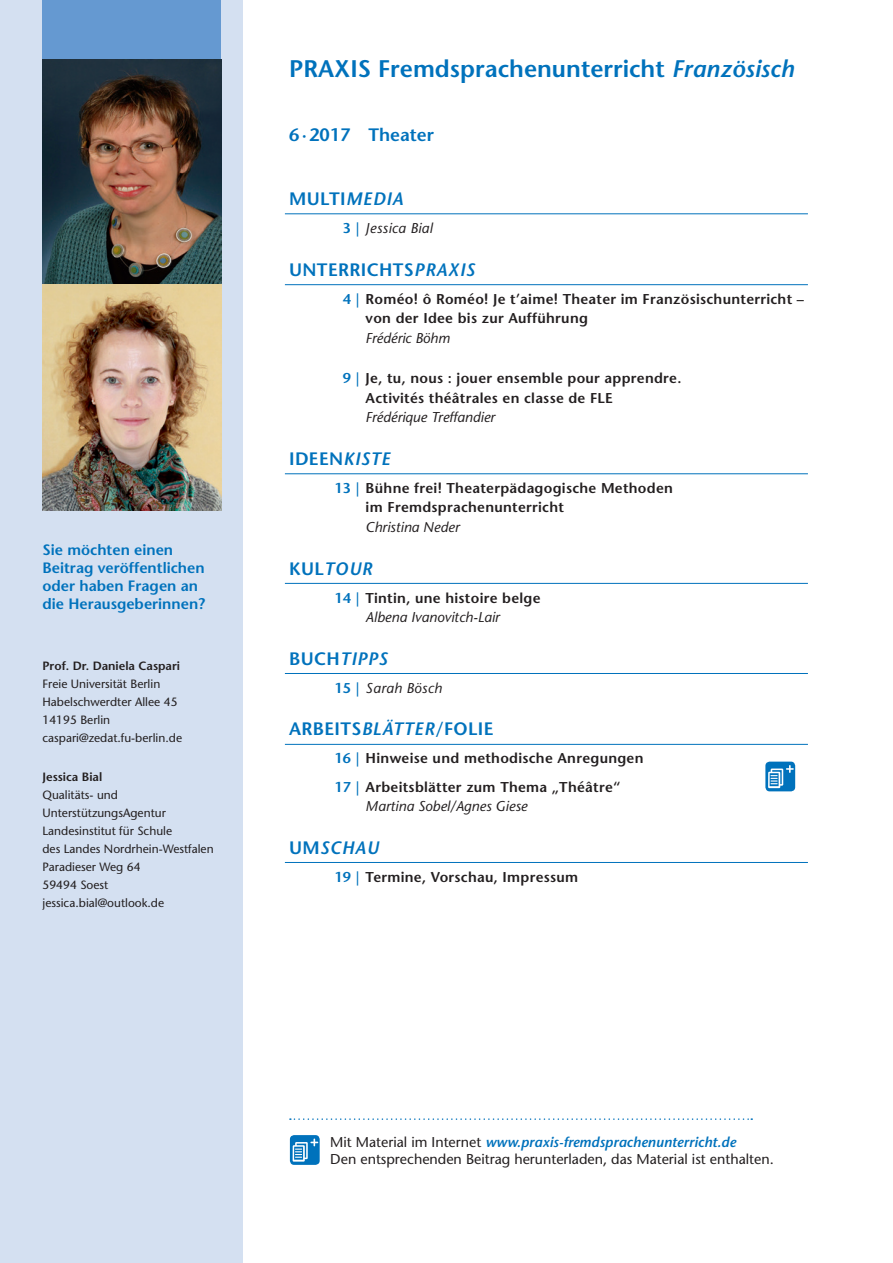
<style>
.page{position:relative;width:893px;height:1263px;background:#fff}
.page>*{position:absolute;margin:0;border:0;box-sizing:border-box;transform-origin:0 0}
.t1{font:600 24px "Stone Sans Std";color:#0072bc}
.t2{font:600 18px "Stone Sans Std";letter-spacing:.02em;color:#0072bc}
.t3{font:italic 600 18px "Stone Sans Std";letter-spacing:.04em;color:#0072bc}
.t4{font:600 18px "Stone Sans Std";color:#0072bc}
.t5{font:600 15px/18px "Stone Sans Std";color:#0072bc}
.t6{font:600 14.25px/19.5px "Stone Sans Std";letter-spacing:.02em;color:#231f20}
.t7{font:500 14.25px/17.1px "Stone Sans Std";color:#231f20}
.t8{font:italic 500 14.25px "Stone Sans Std";color:#231f20}
.t9{font:italic 500 14.25px "Stone Sans Std";letter-spacing:.02em;color:#231f20}
.t10{font:500 12px/18px "Stone Sans Std";color:#231f20}
.t11{font:600 12px "Stone Sans Std";color:#231f20}
.s1{font-style:italic}
.s2{font-weight:600;font-style:normal;color:#0072bc}
.s3{color:#0072bc}
.s4{font-style:normal}
.s5{font-weight:500;font-style:italic}
.s6{font-weight:600;font-style:italic;color:#0072bc}
</style>
<div class="page">
<div style="left:0;top:0;width:242px;height:1263px;background:#d4e0f1"></div>
<div style="left:43px;top:0;width:178px;height:64px;background:#6599d1"></div>
<img style="left:43px;top:60px;width:178px;height:225px">
<img style="left:43px;top:285px;width:178px;height:225px">
<hr style="left:285px;top:213px;width:523px;height:1px;background:#0072bc">
<hr style="left:285px;top:284px;width:523px;height:1px;background:#0072bc">
<hr style="left:285px;top:473px;width:523px;height:1px;background:#0072bc">
<hr style="left:285px;top:583px;width:523px;height:1px;background:#0072bc">
<hr style="left:285px;top:673px;width:523px;height:1px;background:#0072bc">
<hr style="left:285px;top:744px;width:523px;height:1px;background:#0072bc">
<hr style="left:285px;top:862px;width:523px;height:1px;background:#0072bc">
<svg style="left:290px;top:1135px;width:30px;height:30px"></svg>
<svg style="left:290px;top:1118px;width:462px;height:2px"></svg>
<svg style="left:765px;top:762px;width:30px;height:29px"></svg>
<p class="t5" style="left:43px;top:541px;width:164px">Sie möchten einen<br>Beitrag veröffentlichen oder haben Fragen an die Herausgeberinnen?</p>
<p class="t11" style="left:43px;top:658px;width:139px">Prof. Dr. Daniela Caspari</p>
<p class="t10" style="left:43px;top:675px;width:141px">Freie Universität Berlin<br>Habelschwerdter Allee 45<br>14195 Berlin caspari@zedat.fu-berlin.de</p>
<p class="t11" style="left:43px;top:770px;width:61px">Jessica Bial</p>
<p class="t10" style="left:43px;top:786px;width:173px">Qualitäts- und<br>UnterstützungsAgentur<br>Landesinstitut für Schule<br>des Landes Nordrhein-Westfalen<br>Paradieser Weg 64<br>59494 Soest jessica.bial@outlook.de</p>
<h1 class="t1" style="left:289px;top:54px;width:507px">PRAXIS Fremdsprachenunterricht <span class="s1">Französisch</span></h1>
<p class="t4" style="left:289px;top:124px;width:146px">6·2017 Theater</p>
<p class="t2" style="left:289px;top:188px;width:116px">MULTI<span class="s1">MEDIA</span></p>
<p class="t9" style="left:343px;top:219px;width:91px"><span class="s2">3 |</span> Jessica Bial</p>
<p class="t2" style="left:289px;top:259px;width:187px">UNTERRICHTS<span class="s1">PRAXIS</span></p>
<p class="t6" style="left:366px;top:289px;width:440px;text-indent:-23px"><span class="s3">4 |</span> Roméo! ô Roméo! Je t’aime! Theater im Französischunterricht – von der Idee bis zur Aufführung</p>
<p class="t8" style="left:366px;top:329px;width:86px">Frédéric Böhm</p>
<p class="t6" style="left:366px;top:369px;width:317px;text-indent:-23px"><span class="s3">9 |</span> Je, tu, nous : jouer ensemble pour apprendre.<br>Activités théâtrales en classe de FLE</p>
<p class="t8" style="left:366px;top:409px;width:131px">Frédérique Treffandier</p>
<p class="t2" style="left:289px;top:448px;width:103px">IDEEN<span class="s1">KISTE</span></p>
<p class="t6" style="left:366px;top:478px;width:309px;text-indent:-31px"><span class="s3">13 |</span> Bühne frei! Theaterpädagogische Methoden im Fremdsprachenunterricht</p>
<p class="t8" style="left:366px;top:518px;width:95px">Christina Neder</p>
<p class="t3" style="left:289px;top:557px;width:84px"><span class="s4">KUL</span>TOUR</p>
<p class="t6" style="left:366px;top:588px;width:176px;text-indent:-31px"><span class="s3">14 |</span> Tintin, une histoire belge<br><span class="s5">Albena Ivanovitch-Lair</span></p>
<p class="t3" style="left:289px;top:647px;width:100px"><span class="s4">BUCH</span>TIPPS</p>
<p class="t9" style="left:334px;top:679px;width:109px"><span class="s2">15 |</span> Sarah Bösch</p>
<p class="t2" style="left:289px;top:718px;width:206px">ARBEITS<span class="s1">BLÄTTER</span>/FOLIE</p>
<p class="t6" style="left:334px;top:744px;width:311px;line-height:28px"><span class="s3">16 |</span> Hinweise und methodische Anregungen<br><span class="s3">17 |</span> Arbeitsblätter zum Thema „Théâtre“</p>
<p class="t8" style="left:366px;top:797px;width:163px">Martina Sobel/Agnes Giese</p>
<p class="t3" style="left:289px;top:836px;width:91px"><span class="s4">UM</span>SCHAU</p>
<p class="t6" style="left:334px;top:867px;width:245px"><span class="s3">19 |</span> Termine, Vorschau, Impressum</p>
<p class="t7" style="left:330px;top:1133px;width:445px">Mit Material im Internet <span class="s6">www.praxis-fremdsprachenunterricht.de<br></span>Den entsprechenden Beitrag herunterladen, das Material ist enthalten.</p>
</div>
